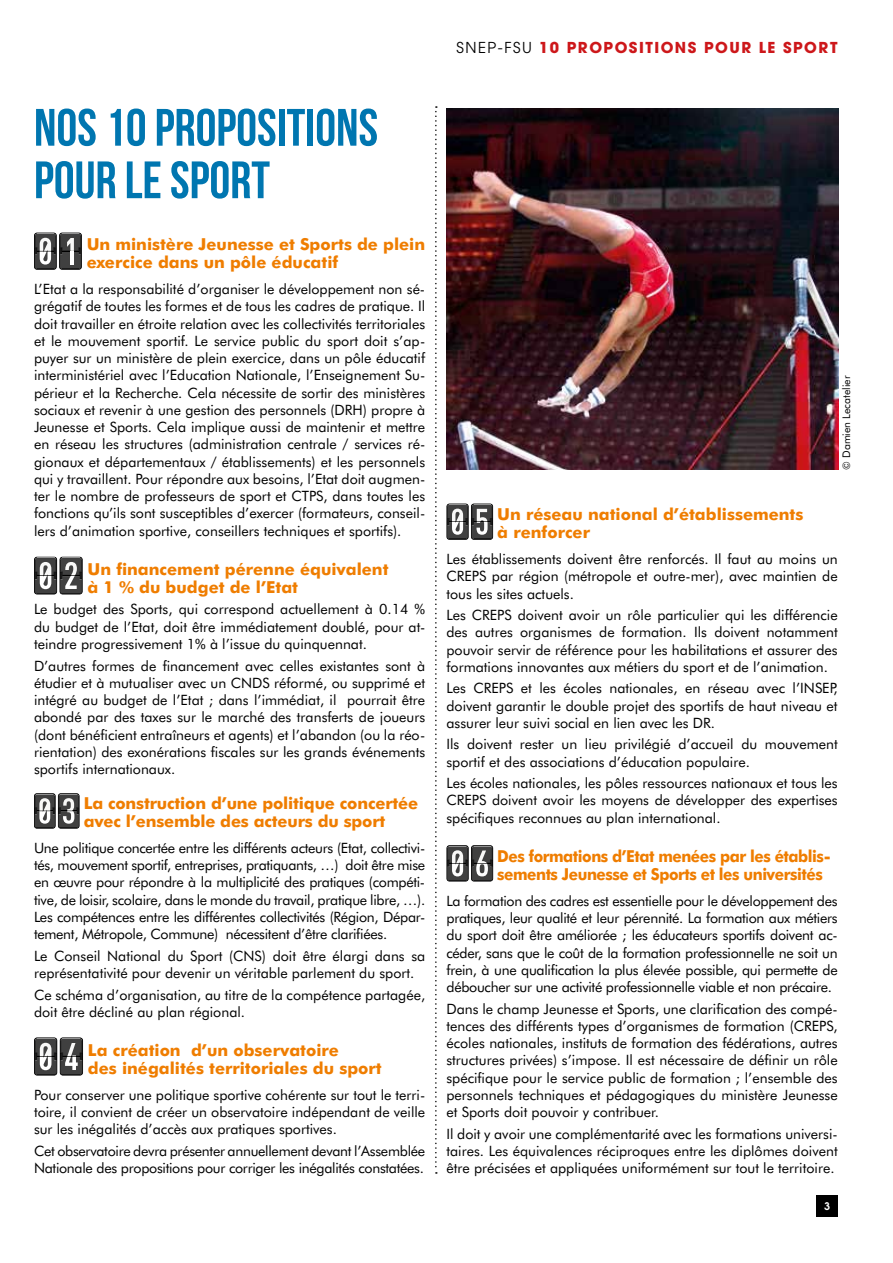
<style>
.page{position:relative;width:893px;height:1263px;background:#fff}
.page>*{position:absolute;margin:0;border:0;box-sizing:border-box;transform-origin:0 0}
.t1{font:52.5px/52.5px "Bebas Neue";color:#0076b0}
.t2{font:700 16.5px/18px "Futura BT";color:#ef7d00}
.t3{font:700 16.5px/18px "Futura BT";letter-spacing:-.03em;color:#ef7d00;scale:.93 1}
.t4{font:700 15px "Avant Garde";letter-spacing:.1em;color:#cd171a}
.t5{font:14.25px/17.2px "Futura BT";color:#000;text-align:justify}
.t6{font:14.25px/17.2px "Futura BT";letter-spacing:-.02em;color:#000}
.t7{font:10.5px "Futura BT";color:#000}
.t8{font:600 10.5px "Avant Garde";color:#fff}
.s1{font-weight:400;color:#000}
</style>
<div class="page">
<div style="left:816px;top:1195px;width:22px;height:21px;background:#000"></div>
<svg style="left:34px;top:233px;width:48px;height:37px"></svg>
<svg style="left:34px;top:557px;width:49px;height:37px"></svg>
<svg style="left:34px;top:793px;width:46px;height:36px"></svg>
<svg style="left:34px;top:1037px;width:49px;height:38px"></svg>
<svg style="left:446px;top:504px;width:47px;height:36px"></svg>
<svg style="left:446px;top:845px;width:47px;height:36px"></svg>
<svg style="left:435px;top:106px;width:2px;height:1068px"></svg>
<img style="left:446px;top:108px;width:393px;height:362px">
<p class="t4" style="left:456px;top:38px;width:383px"><span class="s1">SNEP-FSU</span> 10 PROPOSITIONS POUR LE SPORT</p>
<h1 class="t1" style="left:34px;top:101px;width:346px">NOS 10 PROPOSITIONS<br>POUR LE SPORT</h1>
<p class="t2" style="left:87px;top:235px;width:340px">Un ministère Jeunesse et Sports de plein exercice dans un pôle éducatif</p>
<p class="t5" style="left:34px;top:280px;width:393px">L’Etat a la responsabilité d’organiser le développement non sé&shy;grégatif de toutes les formes et de tous les cadres de pratique. Il doit travailler en étroite relation avec les collectivités territoriales et le mouvement sportif. Le service public du sport doit s’ap&shy;puyer sur un ministère de plein exercice, dans un pôle éducatif interministériel avec l’Education Nationale, l’Enseignement Su&shy;périeur et la Recherche. Cela nécessite de sortir des ministères sociaux et revenir à une gestion des personnels (DRH) propre à Jeunesse et Sports. Cela implique aussi de maintenir et mettre en réseau les structures (administration centrale / services ré&shy;gionaux et départementaux / établissements) et les personnels qui y travaillent. Pour répondre aux besoins, l’Etat doit augmen&shy;ter le nombre de professeurs de sport et CTPS, dans toutes les fonctions qu’ils sont susceptibles d’exercer (formateurs, conseil&shy;lers d’animation sportive, conseillers techniques et sportifs).</p>
<p class="t2" style="left:88px;top:560px;width:303px">Un financement pérenne équivalent à 1 % du budget de l’Etat</p>
<p class="t5" style="left:34px;top:601px;width:393px">Le budget des Sports, qui correspond actuellement à 0.14 % du budget de l’Etat, doit être immédiatement doublé, pour at&shy;teindre progressivement 1% à l’issue du quinquennat.</p>
<p class="t5" style="left:34px;top:657px;width:393px">D’autres formes de financement avec celles existantes sont à étudier et à mutualiser avec un CNDS réformé, ou supprimé et intégré au budget de l’Etat ; dans l’immédiat, il pourrait être abondé par des taxes sur le marché des transferts de joueurs (dont bénéficient entraîneurs et agents) et l’abandon (ou la réo&shy;rientation) des exonérations fiscales sur les grands événements sportifs internationaux.</p>
<p class="t2" style="left:84px;top:794px;width:336px">La construction d’une politique concertée avec l’ensemble des acteurs du sport</p>
<p class="t5" style="left:34px;top:839px;width:393px">Une politique concertée entre les différents acteurs (Etat, collectivi&shy;tés, mouvement sportif, entreprises, pratiquants, …) doit être mise en œuvre pour répondre à la multiplicité des pratiques (compéti&shy;tive, de loisir, scolaire, dans le monde du travail, pratique libre, …).<br>Les compétences entre les différentes collectivités (Région, Dépar&shy;tement, Métropole, Commune) nécessitent d’être clarifiées.</p>
<p class="t5" style="left:34px;top:947px;width:393px">Le Conseil National du Sport (CNS) doit être élargi dans sa représentativité pour devenir un véritable parlement du sport.</p>
<p class="t5" style="left:34px;top:986px;width:393px">Ce schéma d’organisation, au titre de la compétence partagée, doit être décliné au plan régional.</p>
<p class="t2" style="left:88px;top:1041px;width:295px">La création d’un observatoire<br>des inégalités territoriales du sport</p>
<p class="t5" style="left:34px;top:1086px;width:393px">Pour conserver une politique sportive cohérente sur tout le terri&shy;toire, il convient de créer un observatoire indépendant de veille sur les inégalités d’accès aux pratiques sportives.</p>
<p class="t6" style="left:34px;top:1142px;width:393px">Cet observatoire devra présenter annuellement devant l’Assemblée<br>Nationale des propositions pour corriger les inégalités constatées.</p>
<p class="t7" style="left:840px;top:470px;width:96px;rotate:-90deg">© Damien Lecatelier</p>
<p class="t2" style="left:497px;top:505px;width:308px">Un réseau national d’établissements à renforcer</p>
<p class="t5" style="left:446px;top:550px;width:393px">Les établissements doivent être renforcés. Il faut au moins un CREPS par région (métropole et outre-mer), avec maintien de tous les sites actuels.</p>
<p class="t5" style="left:446px;top:606px;width:393px">Les CREPS doivent avoir un rôle particulier qui les différencie des autres organismes de formation. Ils doivent notamment pouvoir servir de référence pour les habilitations et assurer des formations innovantes aux métiers du sport et de l’animation.</p>
<p class="t5" style="left:446px;top:679px;width:393px">Les CREPS et les écoles nationales, en réseau avec l’INSEP, doivent garantir le double projet des sportifs de haut niveau et assurer leur suivi social en lien avec les DR.</p>
<p class="t5" style="left:446px;top:736px;width:393px">Ils doivent rester un lieu privilégié d’accueil du mouvement sportif et des associations d’éducation populaire.</p>
<p class="t5" style="left:446px;top:774px;width:393px">Les écoles nationales, les pôles ressources nationaux et tous les CREPS doivent avoir les moyens de développer des expertises spécifiques reconnues au plan international.</p>
<p class="t3" style="left:497px;top:847px;width:360px">Des formations d’Etat menées par les établis&shy;sements Jeunesse et Sports et les universités</p>
<p class="t5" style="left:446px;top:892px;width:393px">La formation des cadres est essentielle pour le développement des pratiques, leur qualité et leur pérennité. La formation aux métiers du sport doit être améliorée ; les éducateurs sportifs doivent ac&shy;céder, sans que le coût de la formation professionnelle ne soit un frein, à une qualification la plus élevée possible, qui permette de déboucher sur une activité professionnelle viable et non précaire.</p>
<p class="t5" style="left:446px;top:1000px;width:393px">Dans le champ Jeunesse et Sports, une clarification des compé&shy;tences des différents types d’organismes de formation (CREPS, écoles nationales, instituts de formation des fédérations, autres structures privées) s’impose. Il est nécessaire de définir un rôle spécifique pour le service public de formation ; l’ensemble des personnels techniques et pédagogiques du ministère Jeunesse et Sports doit pouvoir y contribuer.</p>
<p class="t5" style="left:446px;top:1125px;width:393px">Il doit y avoir une complémentarité avec les formations universi&shy;taires. Les équivalences réciproques entre les diplômes doivent être précisées et appliquées uniformément sur tout le territoire.</p>
<p class="t8" style="left:824px;top:1199px;width:7px">3</p>
</div>
